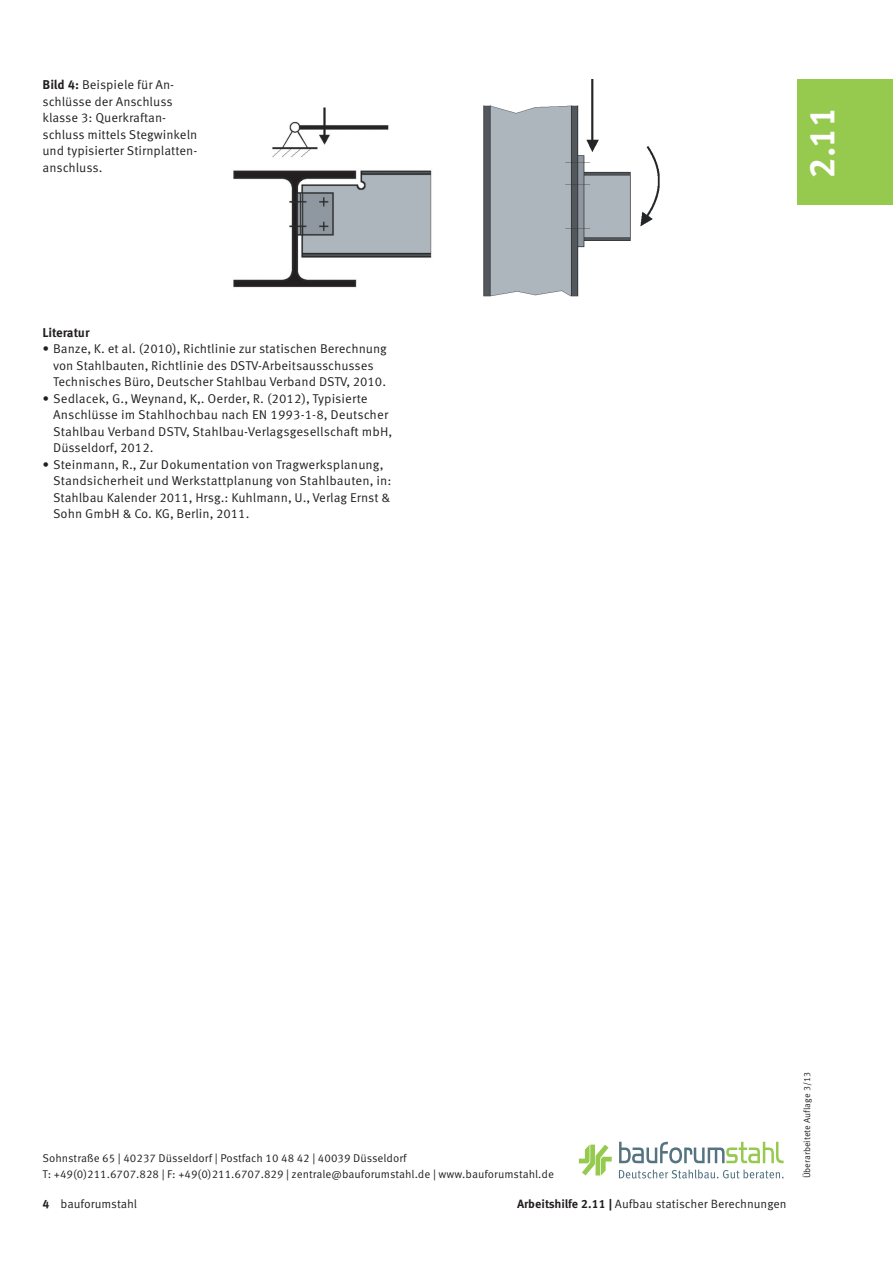
<style>
.page{position:relative;width:893px;height:1263px;background:#fff}
.page>*{position:absolute;margin:0;border:0;box-sizing:border-box;transform-origin:0 0}
.t1{font:700 36px "Meta Corr";color:#fff}
.t2{font:12.75px/16.5px "Meta Corr";color:#231f20}
.t3{font:700 12.75px "Meta Corr";letter-spacing:-.015em;color:#231f20}
.t4{font:12px "Meta Corr";letter-spacing:-.005em;color:#231f20}
.t5{font:11.25px/16.5px "Meta Corr";color:#231f20}
.t6{font:9px "Meta Corr";color:#231f20}
.s1{font-weight:700}
</style>
<div class="page">
<div style="left:797px;top:80px;width:96px;height:125px;background:#96ca4e"></div>
<img style="left:483px;top:80px;width:177px;height:217px">
<img style="left:233px;top:107px;width:199px;height:181px">
<svg style="left:619px;top:1141px;width:165px;height:22px"></svg>
<svg style="left:619px;top:1169px;width:165px;height:9px"></svg>
<svg style="left:579px;top:1144px;width:33px;height:31px"></svg>
<p class="t2" style="left:43px;top:78px;width:156px"><span class="s1">Bild 4:</span> Beispiele für An&shy;schlüsse der Anschluss klasse 3: Querkraftan&shy;schluss mittels Stegwinkeln und typisierter Stirnplatten&shy;anschluss.</p>
<p class="t3" style="left:43px;top:328px;width:49px">Literatur</p>
<p class="t2" style="left:53px;top:342px;width:335px;text-indent:-11px">• Banze, K. et al. (2010), Richtlinie zur statischen Berechnung von Stahlbauten, Richtlinie des DSTV-Arbeitsausschusses<br>Technisches Büro, Deutscher Stahlbau Verband DSTV, 2010.</p>
<p class="t2" style="left:53px;top:391px;width:340px;text-indent:-11px">• Sedlacek, G., Weynand, K,. Oerder, R. (2012), Typisierte Anschlüsse im Stahlhochbau nach EN 1993-1-8, Deutscher Stahlbau Verband DSTV, Stahlbau-Verlagsgesellschaft mbH, Düsseldorf, 2012.</p>
<p class="t2" style="left:53px;top:457px;width:340px;text-indent:-11px">• Steinmann, R., Zur Dokumentation von Tragwerksplanung, Standsicherheit und Werkstattplanung von Stahlbauten, in:<br>Stahlbau Kalender 2011, Hrsg.: Kuhlmann, U., Verlag Ernst &amp; Sohn GmbH &amp; Co. KG, Berlin, 2011.</p>
<h1 class="t1" style="left:809px;top:178px;width:72px;rotate:-90deg">2.11</h1>
<p class="t5" style="left:43px;top:1151px;width:513px">Sohnstraße 65 | 40237 Düsseldorf | Postfach 10 48 42 | 40039 Düsseldorf<br>T: +49(0)211.6707.828 | F: +49(0)211.6707.829 | zentrale@bauforumstahl.de | www.bauforumstahl.de</p>
<p class="t4" style="left:43px;top:1199px;width:96px"><span class="s1">4</span> bauforumstahl</p>
<p class="t4" style="left:517px;top:1199px;width:271px"><span class="s1">Arbeitshilfe 2.11 |</span> Aufbau statischer Berechnungen</p>
<p class="t6" style="left:804px;top:1178px;width:108px;rotate:-90deg">Überarbeitete Auflage 3/13</p>
</div>
